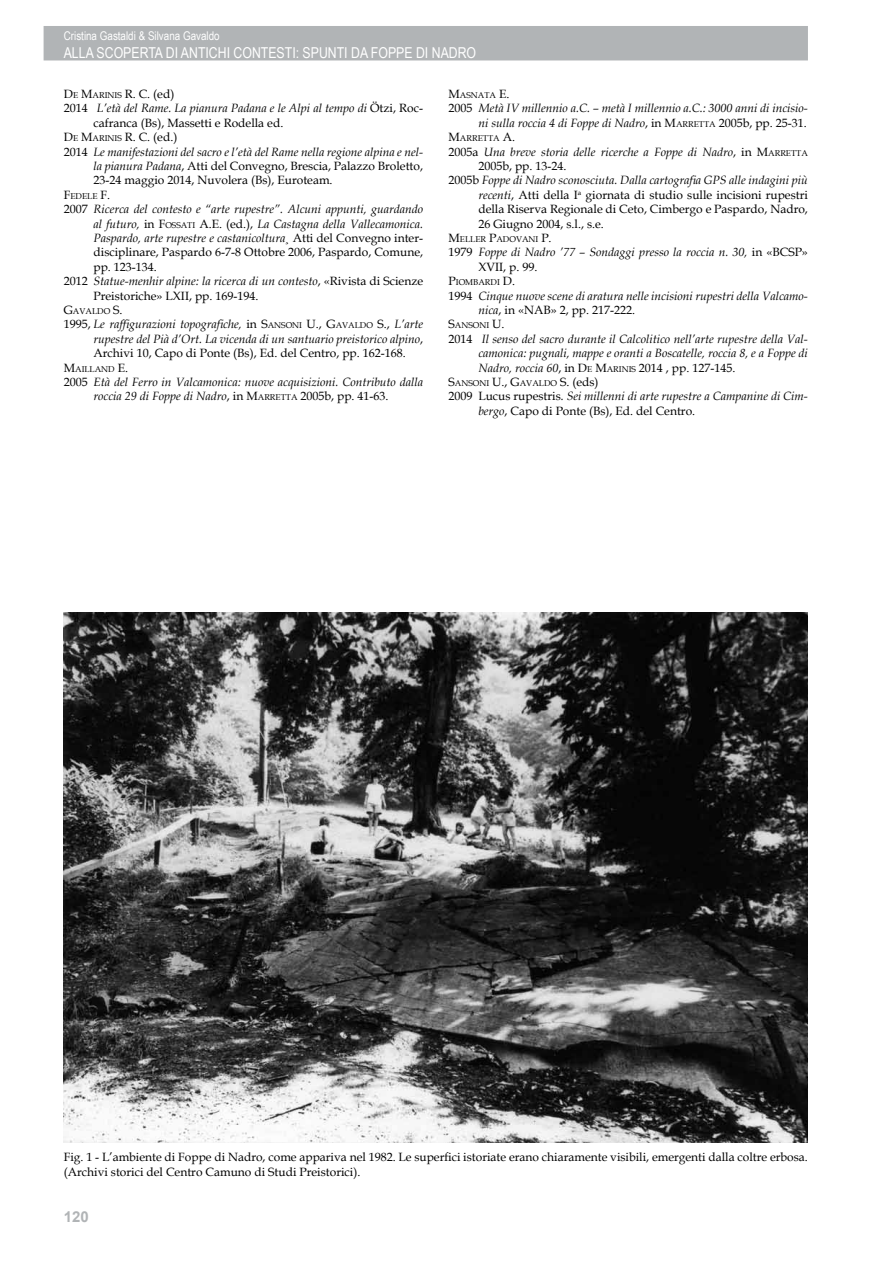
<style>
.page{position:relative;width:893px;height:1263px;background:#fff}
.page>*{position:absolute;margin:0;border:0;box-sizing:border-box;transform-origin:0 0}
.t1{font:15px "Arial Narrow";color:#fff}
.t2{font:700 15px "Arial";color:#b1b4b6}
.t3{font:italic 12px/14.4px "Book Antiqua";color:#000;text-align:justify}
.t4{font:12px/14.4px "Book Antiqua";color:#000}
.t5{font:12px "Arial Narrow";color:#fff}
.t6{font:8.4px "Book Antiqua";color:#000}
.s1{font-size:12px}
.s2{font-style:italic}
.s3{font-style:normal}
.s4{font-style:normal;font-size:8.4px}
</style>
<div class="page">
<div style="left:44px;top:26px;width:764px;height:34px;background:#b1b4b6"></div>
<img style="left:64px;top:612px;width:744px;height:531px">
<p class="t5" style="left:64px;top:27px;width:157px">CRISTINA GASTALDI &amp; SILVANA GAVALDO</p>
<p class="t1" style="left:64px;top:41px;width:414px">ALLA SCOPERTA DI ANTICHI CONTESTI: SPUNTI DA FOPPE DI NADRO</p>
<p class="t6" style="left:64px;top:89px;width:112px"><span class="s1">D</span>E <span class="s1">M</span>ARINIS <span class="s1">R. C</span><span class="s1">. (ed)</span></p>
<p class="t4" style="left:94px;top:101px;width:331px;text-indent:-30px">2014 <span class="s2">L’età del Rame. La pianura Padana e le Alpi al tempo di</span> Ötzi, Roc&shy;cafranca (Bs), Massetti e Rodella ed.</p>
<p class="t6" style="left:64px;top:133px;width:115px"><span class="s1">D</span>E <span class="s1">M</span>ARINIS <span class="s1">R. C</span><span class="s1">. (ed.)</span></p>
<p class="t4" style="left:94px;top:144px;width:331px;text-align:justify;text-indent:-30px">2014 <span class="s2">Le manifestazioni del sacro e l’età del Rame nella regione alpina e nel&shy;la pianura Padana</span>, Atti del Convegno, Brescia, Palazzo Broletto, 23-24 maggio 2014, Nuvolera (Bs), Euroteam.</p>
<p class="t6" style="left:64px;top:190px;width:48px"><span class="s1">F</span>EDELE <span class="s1">F.</span></p>
<p class="t3" style="left:64px;top:202px;width:361px"><span class="s3">2007</span> Ricerca del contesto e “arte rupestre”. Alcuni appunti, guardando</p>
<p class="t3" style="left:94px;top:216px;width:331px">al futuro, <span class="s3">in</span> <span class="s3">F</span><span class="s4">OSSATI</span> <span class="s3">A.E.</span> <span class="s3">(ed.),</span> La Castagna della Vallecamonica.</p>
<p class="t3" style="left:94px;top:230px;width:331px">Paspardo, arte rupestre e castanicoltura¸ <span class="s3">Atti del Convegno inter-</span></p>
<p class="t4" style="left:94px;top:245px;width:331px">disciplinare, Paspardo 6-7-8 Ottobre 2006, Paspardo, Comune,</p>
<p class="t4" style="left:94px;top:259px;width:65px">pp. 123-134.</p>
<p class="t3" style="left:64px;top:274px;width:361px"><span class="s3">2012</span> Statue-menhir alpine: la ricerca di un contesto<span class="s3">, «Rivista di Scienze</span></p>
<p class="t4" style="left:94px;top:288px;width:166px">Preistoriche» LXII, pp. 169-194.</p>
<p class="t6" style="left:64px;top:305px;width:60px"><span class="s1">G</span>AVALDO <span class="s1">S.</span></p>
<p class="t3" style="left:94px;top:317px;width:331px;text-indent:-30px"><span class="s3">1995,</span> Le raffigurazioni topografiche, <span class="s3">in</span> <span class="s3">S</span><span class="s4">ANSONI</span> <span class="s3">U., G</span><span class="s4">AVALDO</span> <span class="s3">S</span><span class="s3">.,</span> L’arte rupestre del Pià d’Ort. La vicenda di un santuario preistorico alpino<span class="s3">, Archivi 10, Capo di Ponte (Bs), Ed. del Centro, pp. 162-168.</span></p>
<p class="t6" style="left:64px;top:363px;width:66px"><span class="s1">M</span>AILLAND <span class="s1">E.</span></p>
<p class="t3" style="left:64px;top:374px;width:361px;text-align:center"><span class="s3">2005</span> Età del Ferro in Valcamonica: nuove acquisizioni. Contributo dalla roccia 29 di Foppe di Nadro<span class="s3">, in</span> <span class="s3">M</span><span class="s4">ARRETTA</span> <span class="s3">2005b, pp. 41-63.</span></p>
<p class="t6" style="left:449px;top:89px;width:62px"><span class="s1">M</span>ASNATA <span class="s1">E.</span></p>
<p class="t3" style="left:449px;top:101px;width:361px;text-align:right"><span class="s3">2005</span> Metà IV millennio a.C. – metà I millennio a.C.: 3000 anni di incisio&shy;ni sulla roccia 4 di Foppe di Nadro<span class="s3">, in</span> <span class="s3">M</span><span class="s4">ARRETTA</span> <span class="s3">2005b, pp. 25-31.</span></p>
<p class="t6" style="left:449px;top:133px;width:68px"><span class="s1">M</span>ARRETTA <span class="s1">A</span><span class="s1">.</span></p>
<p class="t3" style="left:449px;top:144px;width:360px"><span class="s3">2005a</span> Una breve storia delle ricerche a Foppe di Nadro<span class="s3">, in</span> <span class="s3">M</span><span class="s4">ARRETTA</span></p>
<p class="t4" style="left:478px;top:158px;width:90px">2005b, pp. 13-24.</p>
<p class="t3" style="left:449px;top:173px;width:361px"><span class="s3">2005b</span> Foppe di Nadro sconosciuta. Dalla cartografia GPS alle indagini più</p>
<p class="t4" style="left:478px;top:187px;width:331px"><span class="s2">recenti</span>, Atti della I<sup>a</sup> giornata di studio sulle incisioni rupestri</p>
<p class="t4" style="left:478px;top:202px;width:331px">della Riserva Regionale di Ceto, Cimbergo e Paspardo, Nadro,</p>
<p class="t4" style="left:478px;top:216px;width:127px">26 Giugno 2004, s.l., s.e.</p>
<p class="t6" style="left:449px;top:233px;width:105px"><span class="s1">M</span>ELLER <span class="s1">P</span>ADOVANI <span class="s1">P</span><span class="s1">.</span></p>
<p class="t3" style="left:478px;top:245px;width:331px;text-indent:-30px"><span class="s3">1979</span> Foppe di Nadro ’77 – Sondaggi presso la roccia n. 30, <span class="s3">in «BCSP»<br>XVII, p. 99.</span></p>
<p class="t6" style="left:449px;top:277px;width:68px"><span class="s1">P</span>IOMBARDI <span class="s1">D.</span></p>
<p class="t3" style="left:478px;top:288px;width:331px;text-indent:-30px"><span class="s3">1994</span> Cinque nuove scene di aratura nelle incisioni rupestri della Valcamo&shy;nica<span class="s3">, in «NAB» 2, pp. 217-222.</span></p>
<p class="t6" style="left:449px;top:320px;width:57px"><span class="s1">S</span>ANSONI <span class="s1">U.</span></p>
<p class="t3" style="left:478px;top:331px;width:331px;text-indent:-30px"><span class="s3">2014</span> Il senso del sacro durante il Calcolitico nell’arte rupestre della Val&shy;camonica: pugnali, mappe e oranti a Boscatelle, roccia 8, e a Foppe di Nadro, roccia 60<span class="s3">, in</span> <span class="s3">D</span><span class="s4">E</span> <span class="s3">M</span><span class="s4">ARINIS</span> <span class="s3">2014 , pp. 127-145.</span></p>
<p class="t6" style="left:449px;top:377px;width:151px"><span class="s1">S</span>ANSONI <span class="s1">U., G</span>AVALDO <span class="s1">S</span><span class="s1">. (eds)</span></p>
<p class="t4" style="left:478px;top:389px;width:331px;text-indent:-30px">2009 Lucus rupestris<span class="s2">. Sei millenni di arte rupestre a Campanine di Cim&shy;bergo</span>, Capo di Ponte (Bs), Ed. del Centro.</p>
<p class="t4" style="left:64px;top:1149px;width:746px">Fig. 1 - L’ambiente di Foppe di Nadro, come appariva nel 1982. Le superfici istoriate erano chiaramente visibili, emergenti dalla coltre erbosa. (Archivi storici del Centro Camuno di Studi Preistorici).</p>
<p class="t2" style="left:64px;top:1207px;width:27px">120</p>
</div>
